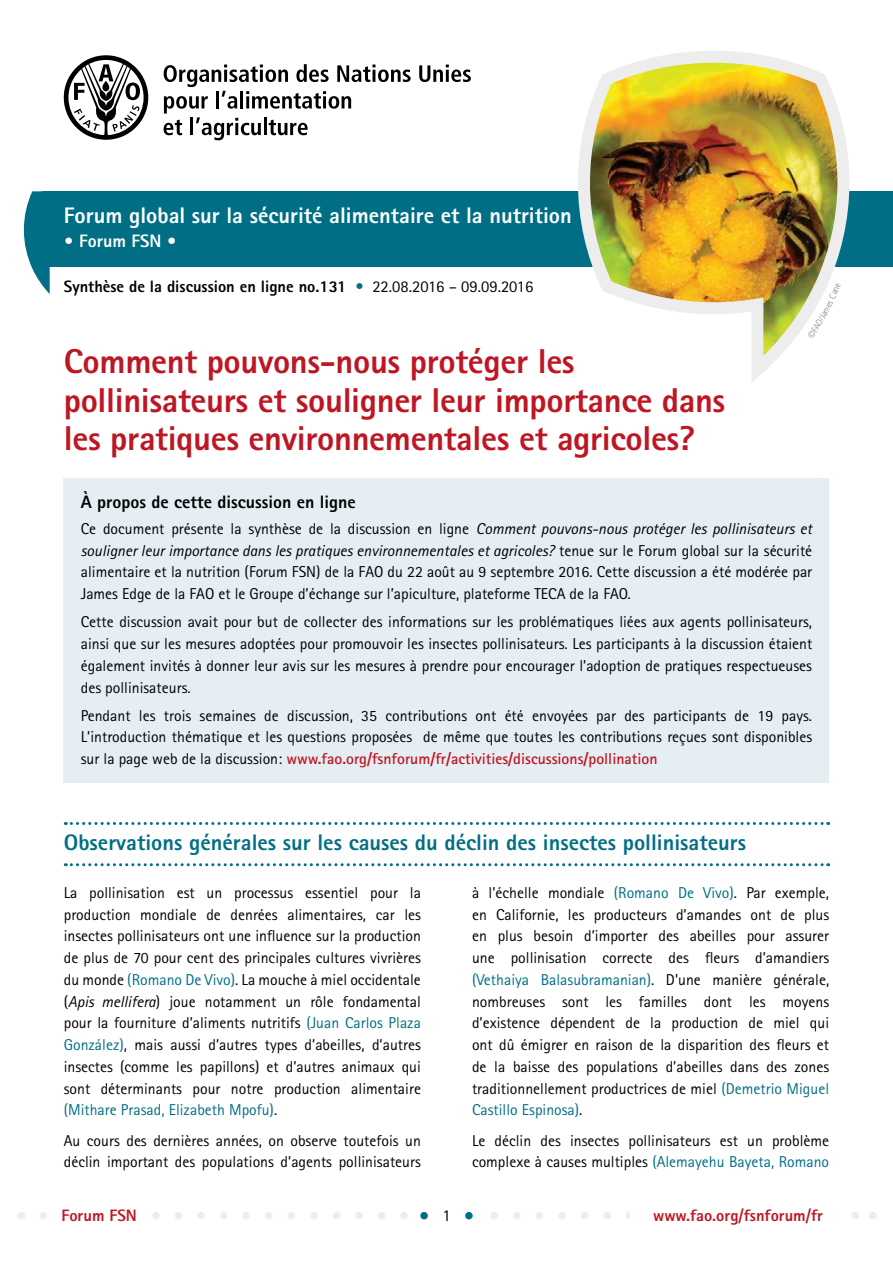
<style>
.page{position:relative;width:893px;height:1263px;background:#fff}
.page>*{position:absolute;margin:0;border:0;box-sizing:border-box;transform-origin:0 0}
.t1{font:800 34.5px/39px "Rotis Sans Serif Std";letter-spacing:-.01em;color:#be1622}
.t2{font:800 22.5px "Rotis Sans Serif Std";color:#006f85}
.t3{font:800 22.5px "Rotis Sans Serif Std";color:#fff}
.t4{font:800 18px "Rotis Sans Serif Std";color:#000}
.t5{font:800 18px "Rotis Sans Serif Std";color:#fff}
.t6{font:800 16.5px "Rotis Sans Serif Std";color:#000}
.t7{font:800 16.5px "Rotis Sans Serif Std";color:#be1622}
.t8{font:16.5px "Rotis Sans Serif Std";color:#000}
.t9{font:15.75px/21.8px "Rotis Sans Serif Std";color:#000;text-align:justify}
.s1{font-weight:400;color:#006f85}
.s2{font-weight:400}
.s3{font-style:italic}
.s4{font-weight:700;color:#be1622}
.s5{color:#006f85}
</style>
<div class="page">
<div style="left:43px;top:191px;width:850px;height:75px;background:#006f85"></div>
<svg style="left:24px;top:191px;width:26px;height:103px"></svg>
<svg style="left:43px;top:1212px;width:816px;height:7px"></svg>
<div style="left:419px;top:1204px;width:55px;height:23px;background:#fff"></div>
<div style="left:420px;top:1212px;width:8px;height:7px;background:#006f85;border-radius:50%"></div>
<div style="left:465px;top:1212px;width:8px;height:7px;background:#006f85;border-radius:50%"></div>
<svg style="left:64px;top:55px;width:84px;height:85px"></svg>
<svg style="left:419px;top:65px;width:52px;height:17px"></svg>
<svg style="left:164px;top:64px;width:247px;height:76px"></svg>
<div style="left:630px;top:1204px;width:216px;height:23px;background:#fff"></div>
<div style="left:47px;top:1204px;width:104px;height:23px;background:#fff"></div>
<svg style="left:65px;top:822px;width:764px;height:3px"></svg>
<svg style="left:65px;top:863px;width:764px;height:3px"></svg>
<img style="left:572px;top:51px;width:283px;height:331px">
<div style="left:64px;top:478px;width:765px;height:304px;background:#e5eef3"></div>
<svg style="left:807px;top:283px;width:34px;height:56px"></svg>
<h2 class="t3" style="left:64px;top:201px;width:510px">Forum global sur la sécurité alimentaire et la nutrition</h2>
<p class="t5" style="left:64px;top:229px;width:115px">• Forum FSN •</p>
<p class="t6" style="left:64px;top:276px;width:471px">Synthèse de la discussion en ligne no.131 <span class="s1">•</span> <span class="s2">22.08.2016 – 09.09.2016</span></p>
<h1 class="t1" style="left:64px;top:341px;width:663px">Comment pouvons-nous protéger les pollinisateurs et souligner leur importance dans les pratiques environnementales et agricoles?</h1>
<p class="t4" style="left:81px;top:490px;width:276px">À propos de cette discussion en ligne</p>
<p class="t9" style="left:81px;top:518px;width:733px">Ce document présente la synthèse de la discussion en ligne <span class="s3">Comment pouvons-nous protéger les pollinisateurs et souligner leur importance dans les pratiques environnementales et agricoles?</span> tenue sur le Forum global sur la sécurité alimentaire et la nutrition (Forum FSN) de la FAO du 22 août au 9 septembre 2016. Cette discussion a été modérée par James Edge de la FAO et le Groupe d’échange sur l’apiculture, plateforme TECA de la FAO.</p>
<p class="t9" style="left:81px;top:611px;width:733px">Cette discussion avait pour but de collecter des informations sur les problématiques liées aux agents pollinisateurs, ainsi que sur les mesures adoptées pour promouvoir les insectes pollinisateurs. Les participants à la discussion étaient également invités à donner leur avis sur les mesures à prendre pour encourager l’adoption de pratiques respectueuses des pollinisateurs.</p>
<p class="t9" style="left:81px;top:704px;width:733px">Pendant les trois semaines de discussion, 35 contributions ont été envoyées par des participants de 19 pays.<br>L’introduction thématique et les questions proposées de même que toutes les contributions reçues sont disponibles sur la page web de la discussion: <span class="s4">www.fao.org/fsnforum/fr/activities/discussions/pollination</span></p>
<h2 class="t2" style="left:64px;top:828px;width:684px">Observations générales sur les causes du déclin des insectes pollinisateurs</h2>
<p class="t9" style="left:64px;top:882px;width:359px">La pollinisation est un processus essentiel pour la production mondiale de denrées alimentaires, car les insectes pollinisateurs ont une influence sur la production de plus de 70 pour cent des principales cultures vivrières du monde <span class="s5">(Romano De Vivo)</span>. La mouche à miel occidentale (<span class="s3">Apis mellifera</span>) joue notamment un rôle fondamental pour la fourniture d’aliments nutritifs <span class="s5">(Juan Carlos Plaza González)</span>, mais aussi d’autres types d’abeilles, d’autres insectes (comme les papillons) et d’autres animaux qui sont déterminants pour notre production alimentaire <span class="s5">(Mithare Prasad, Elizabeth Mpofu)</span>.</p>
<p class="t9" style="left:64px;top:1129px;width:359px">Au cours des dernières années, on observe toutefois un déclin important des populations d’agents pollinisateurs</p>
<p class="t9" style="left:472px;top:882px;width:359px">à l’échelle mondiale <span class="s5">(Romano De Vivo)</span>. Par exemple, en Californie, les producteurs d’amandes ont de plus en plus besoin d’importer des abeilles pour assurer une pollinisation correcte des fleurs d’amandiers <span class="s5">(Vethaiya Balasubramanian)</span>. D’une manière générale, nombreuses sont les familles dont les moyens d’existence dépendent de la production de miel qui ont dû émigrer en raison de la disparition des fleurs et de la baisse des populations d’abeilles dans des zones traditionnellement productrices de miel <span class="s5">(Demetrio Miguel Castillo Espinosa)</span>.</p>
<p class="t9" style="left:472px;top:1129px;width:359px">Le déclin des insectes pollinisateurs est un problème complexe à causes multiples <span class="s5">(Alemayehu Bayeta, Romano</span></p>
<p class="t7" style="left:61px;top:1205px;width:77px">Forum FSN</p>
<p class="t7" style="left:653px;top:1205px;width:171px">www.fao.org/fsnforum/fr</p>
<p class="t8" style="left:442px;top:1206px;width:10px">1</p>
</div>
